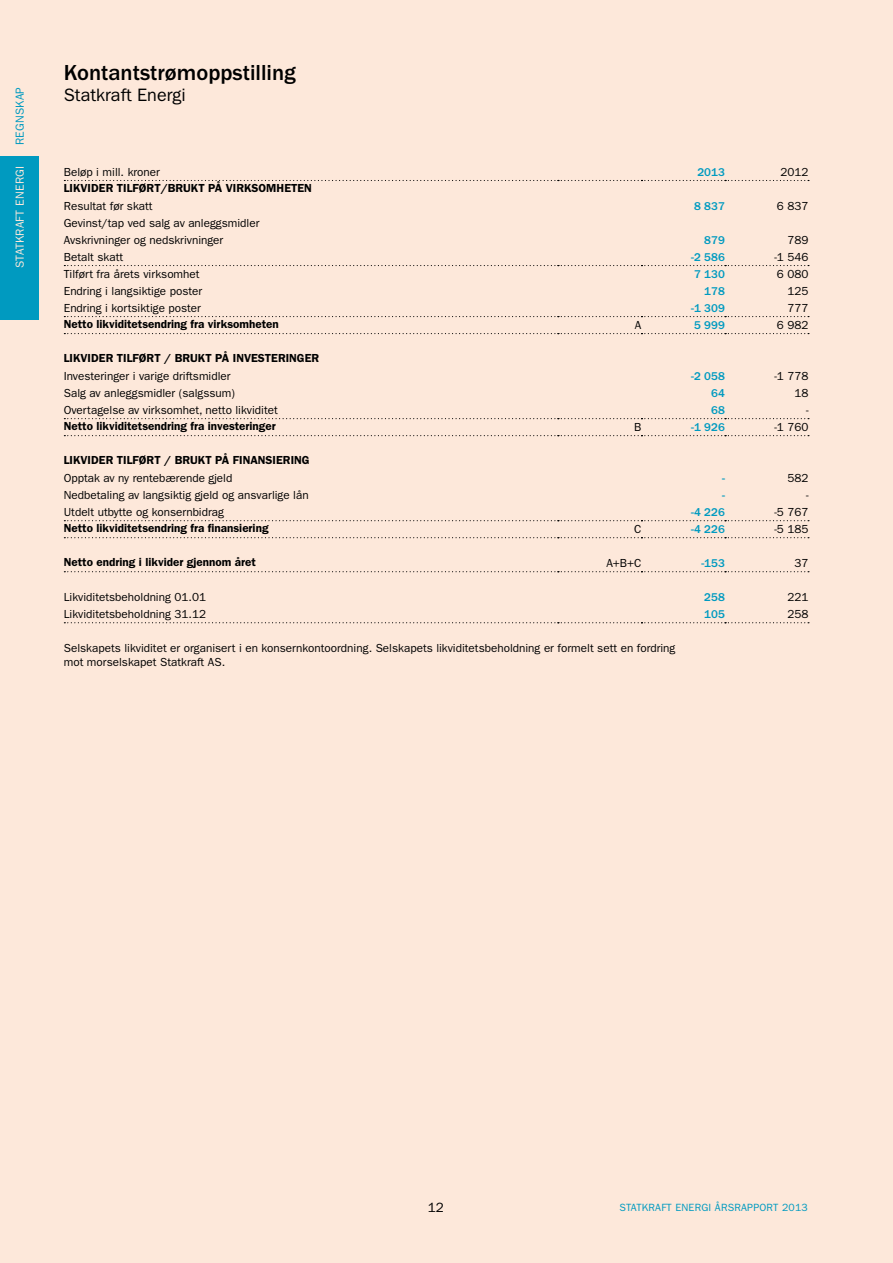
<style>
.page{position:relative;width:893px;height:1263px;background:#fde8da}
.page>*{position:absolute;margin:0;border:0;box-sizing:border-box;transform-origin:0 0}
.t1{font:500 22.5px "ITC Franklin Gothic Std";color:#000}
.t2{font:18px "ITC Franklin Gothic Std";color:#000}
.t3{font:13.5px "ITC Franklin Gothic Std";color:#000}
.t4{font:11.7px/17px "ITC Franklin Gothic Std";color:#000}
.t5{font:600 11.7px/17.7px "ITC Franklin Gothic Std";color:#000}
.t6{font:500 11.7px "ITC Franklin Gothic Std";color:#009ac0}
.t7{font:11.7px "ITC Franklin Gothic Std";letter-spacing:.02em;color:#fde8da}
.t8{font:11.7px "ITC Franklin Gothic Std";letter-spacing:.02em;color:#009ac0}
.t9{font:10.5px "ITC Franklin Gothic Std";letter-spacing:.02em;color:#009ac0}
.s1{font-weight:400}
</style>
<div class="page">
<svg style="left:64px;top:520px;width:745px;height:1px"></svg>
<svg style="left:64px;top:180px;width:745px;height:1px"></svg>
<svg style="left:64px;top:316px;width:745px;height:1px"></svg>
<svg style="left:64px;top:418px;width:745px;height:1px"></svg>
<svg style="left:64px;top:333px;width:745px;height:1px"></svg>
<svg style="left:64px;top:435px;width:745px;height:1px"></svg>
<svg style="left:64px;top:537px;width:745px;height:1px"></svg>
<svg style="left:64px;top:571px;width:745px;height:1px"></svg>
<svg style="left:64px;top:622px;width:745px;height:1px"></svg>
<svg style="left:64px;top:265px;width:745px;height:1px"></svg>
<div style="left:0;top:157px;width:38px;height:163px;background:#009ac0"></div>
<p class="t8" style="left:13px;top:145px;width:60px;rotate:-90deg">REGNSKAP</p>
<p class="t7" style="left:13px;top:268px;width:104px;rotate:-90deg">STATKRAFT ENERGI</p>
<p class="t1" style="left:64px;top:60px;width:234px">Kontantstrømoppstilling</p>
<p class="t2" style="left:64px;top:85px;width:124px">Statkraft Energi</p>
<p class="t4" style="left:64px;top:163px;width:98px">Beløp i mill. kroner</p>
<p class="t6" style="left:697px;top:165px;width:29px">2013</p>
<p class="t4" style="left:780px;top:163px;width:30px">2012</p>
<p class="t5" style="left:64px;top:179px;width:250px">LIKVIDER TILFØRT/BRUKT PÅ VIRKSOMHETEN<br><span class="s1">Resultat før skatt</span></p>
<p class="t6" style="left:694px;top:199px;width:32px">8 837</p>
<p class="t4" style="left:777px;top:197px;width:33px">6 837</p>
<p class="t4" style="left:64px;top:214px;width:197px">Gevinst/tap ved salg av anleggsmidler<br>Avskrivninger og nedskrivninger</p>
<p class="t6" style="left:704px;top:233px;width:22px">879</p>
<p class="t4" style="left:787px;top:231px;width:23px">789</p>
<p class="t4" style="left:64px;top:248px;width:61px">Betalt skatt</p>
<p class="t6" style="left:691px;top:250px;width:35px">-2 586</p>
<p class="t4" style="left:774px;top:248px;width:36px">-1 546</p>
<p class="t4" style="left:64px;top:265px;width:137px">Tilført fra årets virksomhet</p>
<p class="t6" style="left:694px;top:267px;width:32px">7 130</p>
<p class="t4" style="left:777px;top:265px;width:33px">6 080</p>
<p class="t4" style="left:64px;top:282px;width:140px">Endring i langsiktige poster</p>
<p class="t6" style="left:704px;top:284px;width:22px">178</p>
<p class="t4" style="left:787px;top:282px;width:23px">125</p>
<p class="t4" style="left:64px;top:299px;width:139px">Endring i kortsiktige poster</p>
<p class="t6" style="left:691px;top:301px;width:35px">-1 309</p>
<p class="t4" style="left:787px;top:299px;width:23px">777</p>
<p class="t5" style="left:64px;top:315px;width:217px">Netto likviditetsendring fra virksomheten</p>
<p class="t4" style="left:635px;top:316px;width:8px">A</p>
<p class="t6" style="left:694px;top:318px;width:32px">5 999</p>
<p class="t4" style="left:777px;top:316px;width:33px">6 982</p>
<p class="t5" style="left:64px;top:349px;width:257px">LIKVIDER TILFØRT / BRUKT PÅ INVESTERINGER<br><span class="s1">Investeringer i varige driftsmidler</span></p>
<p class="t6" style="left:691px;top:369px;width:35px">-2 058</p>
<p class="t4" style="left:774px;top:368px;width:36px">-1 778</p>
<p class="t4" style="left:64px;top:385px;width:173px">Salg av anleggsmidler (salgssum)</p>
<p class="t6" style="left:711px;top:386px;width:15px">64</p>
<p class="t4" style="left:794px;top:385px;width:16px">18</p>
<p class="t4" style="left:64px;top:402px;width:216px">Overtagelse av virksomhet, netto likviditet</p>
<p class="t6" style="left:711px;top:403px;width:15px">68</p>
<p class="t4" style="left:806px;top:402px;width:4px">-</p>
<p class="t5" style="left:64px;top:417px;width:214px">Netto likviditetsendring fra investeringer</p>
<p class="t4" style="left:634px;top:419px;width:9px">B</p>
<p class="t6" style="left:691px;top:420px;width:35px">-1 926</p>
<p class="t4" style="left:774px;top:419px;width:36px">-1 760</p>
<p class="t5" style="left:64px;top:451px;width:247px">LIKVIDER TILFØRT / BRUKT PÅ FINANSIERING<br><span class="s1">Opptak av ny rentebærende gjeld</span></p>
<p class="t6" style="left:722px;top:472px;width:4px">-</p>
<p class="t4" style="left:787px;top:470px;width:23px">582</p>
<p class="t4" style="left:64px;top:487px;width:246px">Nedbetaling av langsiktig gjeld og ansvarlige lån</p>
<p class="t6" style="left:722px;top:489px;width:4px">-</p>
<p class="t4" style="left:806px;top:487px;width:4px">-</p>
<p class="t4" style="left:64px;top:504px;width:162px">Utdelt utbytte og konsernbidrag</p>
<p class="t6" style="left:691px;top:506px;width:35px">-4 226</p>
<p class="t4" style="left:774px;top:504px;width:36px">-5 767</p>
<p class="t5" style="left:64px;top:519px;width:206px">Netto likviditetsendring fra finansiering</p>
<p class="t4" style="left:634px;top:521px;width:9px">C</p>
<p class="t6" style="left:691px;top:523px;width:35px">-4 226</p>
<p class="t4" style="left:774px;top:521px;width:36px">-5 185</p>
<p class="t5" style="left:64px;top:553px;width:194px">Netto endring i likvider gjennom året</p>
<p class="t4" style="left:606px;top:555px;width:37px">A+B+C</p>
<p class="t6" style="left:701px;top:557px;width:25px">-153</p>
<p class="t4" style="left:794px;top:555px;width:16px">37</p>
<p class="t4" style="left:64px;top:589px;width:144px">Likviditetsbeholdning 01.01</p>
<p class="t6" style="left:704px;top:591px;width:22px">258</p>
<p class="t4" style="left:787px;top:589px;width:23px">221</p>
<p class="t4" style="left:64px;top:606px;width:144px">Likviditetsbeholdning 31.12</p>
<p class="t6" style="left:704px;top:608px;width:22px">105</p>
<p class="t4" style="left:787px;top:606px;width:23px">258</p>
<p class="t4" style="left:64px;top:641px;width:613px;line-height:13.5px">Selskapets likviditet er organisert i en konsernkontoordning. Selskapets likviditetsbeholdning er formelt sett en fordring mot morselskapet Statkraft AS.</p>
<p class="t3" style="left:428px;top:1199px;width:18px">12</p>
<p class="t9" style="left:619px;top:1202px;width:190px">STATKRAFT ENERGI ÅRSRAPPORT 2013</p>
</div>
